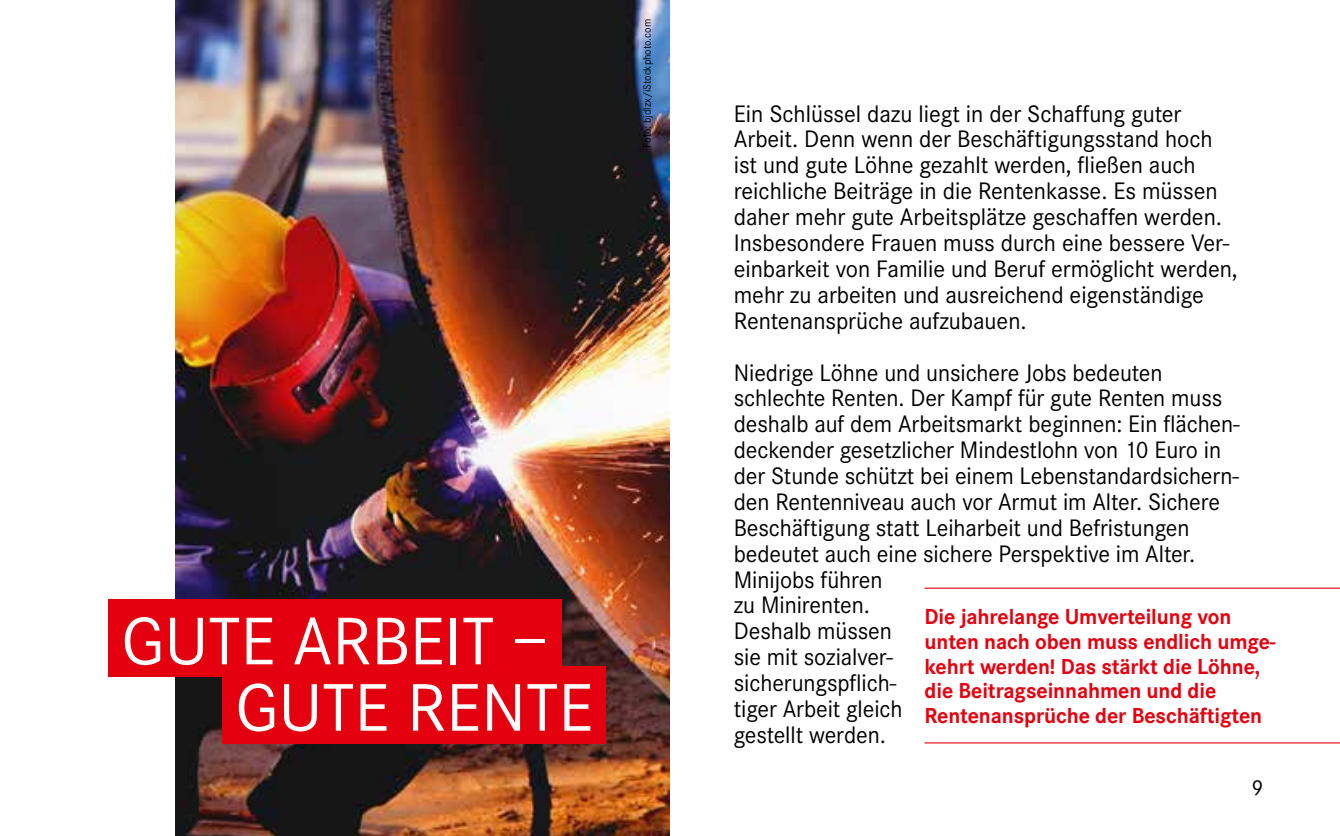
<style>
.page{position:relative;width:1340px;height:836px;background:#fff}
.page>*{position:absolute;margin:0;border:0;box-sizing:border-box;transform-origin:0 0}
.t1{font:69.75px/66.4px "Corporate S";color:#fff}
.t2{font:24.75px/25.9px "Corporate S";letter-spacing:-.005em;color:#000}
.t3{font:700 22.5px/24.8px "Corporate S";letter-spacing:-.005em;color:#e3000f}
.t4{font:22.5px "Corporate S";color:#000}
.t5{font:11.25px "Corporate S";letter-spacing:-.005em;color:#000;scale:.96 1}
</style>
<div class="page">
<img style="left:175px;top:0;width:495px;height:836px">
<div style="left:108px;top:599px;width:453px;height:78px;background:#e3000f"></div>
<div style="left:222px;top:665px;width:384px;height:78px;background:#e3000f"></div>
<hr style="left:924px;top:587px;width:415px;height:1px;background:#e3000f">
<hr style="left:924px;top:742px;width:415px;height:1px;background:#e3000f">
<p class="t5" style="left:641px;top:147px;width:135px;rotate:-90deg">Foto: bjdlzx/iStockphoto.com</p>
<h1 class="t1" style="left:235px;top:609px;width:350px;text-indent:-114px">Gute Arbeit – gute Rente</h1>
<p class="t2" style="left:733px;top:101px;width:505px">Ein Schlüssel dazu liegt in der Schaffung guter Arbeit. Denn wenn der Beschäftigungsstand hoch ist und gute Löhne gezahlt werden, fließen auch reichliche Beiträge in die Rentenkasse. Es müssen daher mehr gute Arbeitsplätze geschaffen werden.<br>I nsbesondere Frauen muss durch eine bessere Ver&shy;einbarkeit von Familie und Beruf ermöglicht werden, mehr zu arbeiten und ausreichend eigenständige Rentenansprüche aufzubauen.</p>
<p class="t2" style="left:733px;top:360px;width:507px">N iedrige Löhne und unsichere Jobs bedeuten schlechte Renten. Der Kampf für gute Renten muss deshalb auf dem Arbeitsmarkt beginnen: Ein flächen&shy;deckender gesetzlicher M indestlohn von 10 Euro in der Stunde schützt bei einem Lebenstandardsichern&shy;den Rentenniveau auch vor Armut im Alter. Sichere Beschäftigung statt Leiharbeit und Befristungen bedeutet auch eine sichere Perspektive im Alter.<br>M inijobs führen<br>zu M inirenten.<br>Deshalb müssen<br>sie mit sozialver-<br>sicherungspflich-<br>tiger Arbeit gleich<br>gestellt werden.</p>
<p class="t3" style="left:924px;top:604px;width:352px">Die jahrelange Umverteilung von unten nach oben muss endlich umge&shy;kehrt werden! Das stärkt die Löhne, die Beitragseinnahmen und die Rentenansprüche der Beschäftigten</p>
<p class="t4" style="left:1251px;top:774px;width:13px">9</p>
</div>
